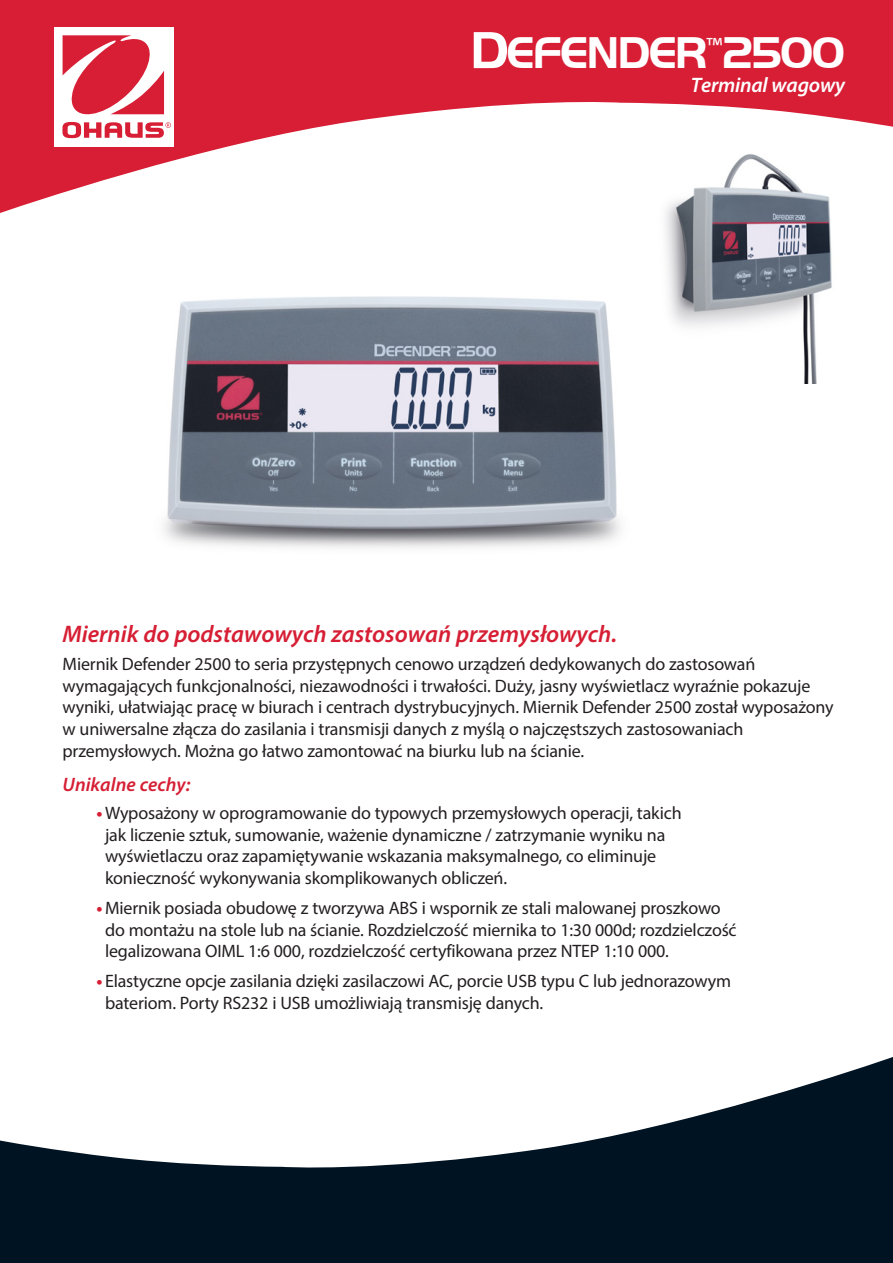
<style>
.page{position:relative;width:893px;height:1263px;background:#fff}
.page>*{position:absolute;margin:0;border:0;box-sizing:border-box;transform-origin:0 0}
.Cover_Product_Name{font:700 45.9px "Handel Got D";letter-spacing:-.04em;color:#fff}
.Cover_Headline_Text{font:italic 600 24px "Myriad Pro";color:#d61e34}
.Cover_Product_Sub_Title{font:italic 600 21px "Myriad Pro";letter-spacing:-.01em;color:#fff}
.Cover_Standard_Features_Include{font:italic 600 19.5px "Myriad Pro";color:#d61e34}
.Cover_Bullet_List{font:18px/21.6px "Myriad Pro";letter-spacing:-.01em;color:#231f20}
.Cover_Copy_Text_PL{font:18px/21.6px "Myriad Pro";letter-spacing:-.01em;color:#231f20}
.s1{font-size:54px}
.s2{font-weight:700;color:#d61e34}
</style>
<div class="page">
<svg style="left:0;top:0;width:893px;height:213px;fill:#d71e35"></svg>
<div style="left:54px;top:27px;width:120px;height:119px;background:#fff"></div>
<svg style="left:62px;top:35px;width:109px;height:103px"></svg>
<img style="left:164px;top:296px;width:456px;height:252px">
<img style="left:647px;top:142px;width:206px;height:241px">
<svg style="left:0;top:1057px;width:893px;height:206px;fill:#001322"></svg>
<p class="Cover_Product_Name" style="left:470px;top:27px;width:376px"><span class="s1">D</span>EFENDER<sup>™</sup>2500</p>
<p class="Cover_Product_Sub_Title" style="left:691px;top:72px;width:156px">Terminal wagowy</p>
<p class="Cover_Headline_Text" style="left:63px;top:619px;width:556px">Miernik do podstawowych zastosowań przemysłowych.</p>
<p class="Cover_Copy_Text_PL" style="left:63px;top:653px;width:773px">Miernik Defender 2500 to seria przystępnych cenowo urządzeń dedykowanych do zastosowań wymagających funkcjonalności, niezawodności i trwałości. Duży, jasny wyświetlacz wyraźnie pokazuje wyniki, ułatwiając pracę w biurach i centrach dystrybucyjnych. Miernik Defender 2500 został wyposażony w uniwersalne złącza do zasilania i transmisji danych z myślą o najczęstszych zastosowaniach przemysłowych. Można go łatwo zamontować na biurku lub na ścianie.</p>
<p class="Cover_Standard_Features_Include" style="left:63px;top:772px;width:129px">Unikalne cechy:</p>
<p class="Cover_Bullet_List" style="left:105px;top:802px;width:578px;text-indent:-9px"><span class="s2">•</span>Wyposażony w oprogramowanie do typowych przemysłowych operacji, takich jak liczenie sztuk, sumowanie, ważenie dynamiczne / zatrzymanie wyniku na wyświetlaczu oraz zapamiętywanie wskazania maksymalnego, co eliminuje konieczność wykonywania skomplikowanych obliczeń.</p>
<p class="Cover_Bullet_List" style="left:105px;top:897px;width:633px;text-indent:-9px"><span class="s2">•</span> Miernik posiada obudowę z tworzywa ABS i wspornik ze stali malowanej proszkowo do montażu na stole lub na ścianie. Rozdzielczość miernika to 1:30 000d; rozdzielczość legalizowana OIML 1:6 000, rozdzielczość certyfikowana przez NTEP 1:10 000.</p>
<p class="Cover_Bullet_List" style="left:105px;top:970px;width:628px;text-indent:-9px"><span class="s2">•</span> Elastyczne opcje zasilania dzięki zasilaczowi AC, porcie USB typu C lub jednorazowym bateriom. Porty RS232 i USB umożliwiają transmisję danych.</p>
</div>
